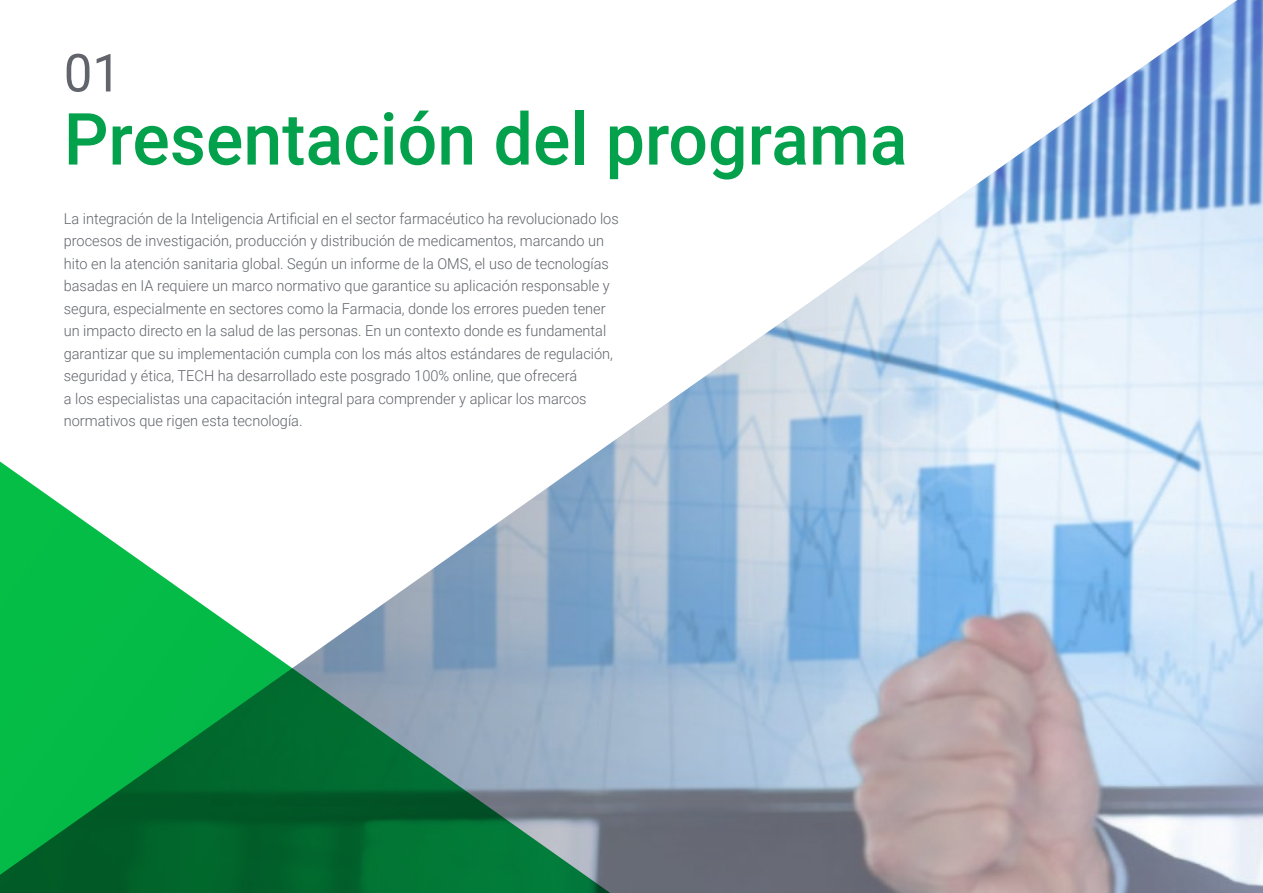
<style>
.page{position:relative;width:1263px;height:893px;background:#fff}
.page>*{position:absolute;margin:0;border:0;box-sizing:border-box;transform-origin:0 0}
.t1{font:500 72px "Roboto";color:#04a14d}
.t2{font:52.5px "Roboto";color:#61646a}
.t3{font:300 15px/22.5px "Roboto";color:#61646a}
</style>
<div class="page">
<img style="left:606px;top:0;width:657px;height:893px">
<svg style="left:0;top:446px;width:640px;height:447px"></svg>
<h2 class="t2" style="left:64px;top:36px;width:59px">01</h2>
<h1 class="t1" style="left:64px;top:89px;width:845px">Presentación del programa</h1>
<p class="t3" style="left:64px;top:207px;width:556px">La integración de la Inteligencia Artificial en el sector farmacéutico ha revolucionado los procesos de investigación, producción y distribución de medicamentos, marcando un hito en la atención sanitaria global. Según un informe de la OMS, el uso de tecnologías basadas en IA requiere un marco normativo que garantice su aplicación responsable y segura, especialmente en sectores como la Farmacia, donde los errores pueden tener un impacto directo en la salud de las personas. En un contexto donde es fundamental garantizar que su implementación cumpla con los más altos estándares de regulación, seguridad y ética, TECH ha desarrollado este posgrado 100% online, que ofrecerá<br>a los especialistas una capacitación integral para comprender y aplicar los marcos normativos que rigen esta tecnología.</p>
</div>
